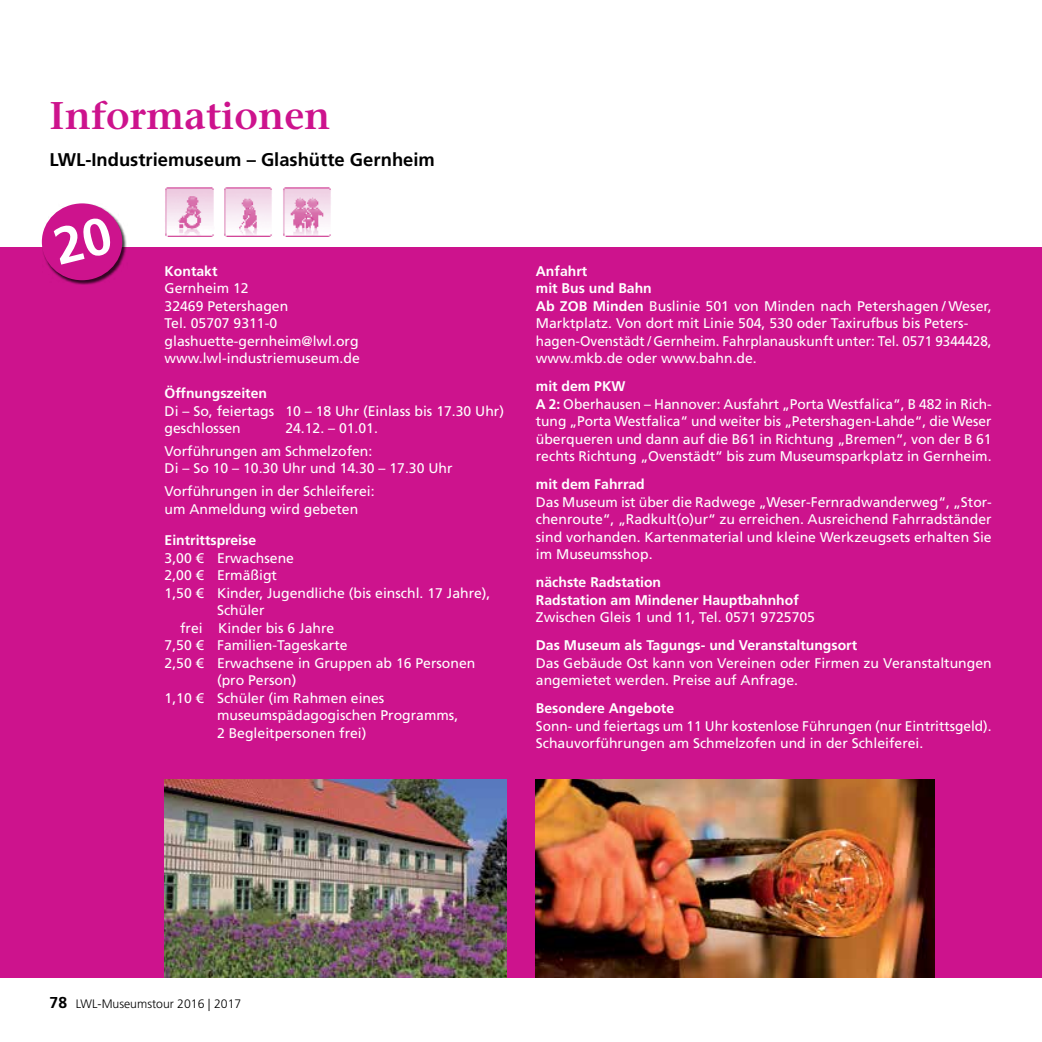
<style>
.page{position:relative;width:1042px;height:1042px;background:#fff}
.page>*{position:absolute;margin:0;border:0;box-sizing:border-box;transform-origin:0 0}
.t1{font:600 38.5px "Stone Serif";color:#cd138d}
.t2{font:700 18.38px "Frutiger LT";color:#000}
.t3{font:14px/17.5px "Frutiger LT";color:#fff}
.t4{font:700 14px/17.5px "Frutiger LT";color:#fff}
.t5{font:300 12.25px "Frutiger LT";color:#000}
.s1{font-weight:700}
.s2{font-family:"Frutiger";font-weight:700;font-size:15.75px}
</style>
<div class="page">
<div style="left:0;top:247px;width:1042px;height:730px;background:#cd138d"></div>
<img style="left:165px;top:187px;width:49px;height:49px">
<img style="left:224px;top:187px;width:48px;height:49px">
<img style="left:283px;top:187px;width:48px;height:49px">
<img style="left:165px;top:779px;width:341px;height:198px">
<img style="left:536px;top:779px;width:398px;height:198px">
<div style="left:42px;top:204px;width:85px;height:81px;background:#000;opacity:.75"></div>
<div style="left:42px;top:203px;width:80px;height:77px;background:#cd138d;border-radius:50%"></div>
<h1 class="t1" style="left:50px;top:92px;width:283px">Informationen</h1>
<h2 class="t2" style="left:50px;top:149px;width:387px">LWL-Industriemuseum – Glashütte Gernheim</h2>
<p class="t4" style="left:165px;top:262px;width:54px">Kontakt</p>
<p class="t3" style="left:165px;top:279px;width:197px">Gernheim 12<br>32469 Petershagen<br>Tel. 05707 9311-0 glashuette-gernheim@lwl.org www.lwl-industriemuseum.de</p>
<p class="t4" style="left:165px;top:384px;width:104px">Öffnungszeiten</p>
<p class="t3" style="left:165px;top:402px;width:341px">Di – So, feiertags 10 – 18 Uhr (Einlass bis 17.30 Uhr) geschlossen</p>
<p class="t3" style="left:165px;top:417px;width:215px;line-height:22.8px;text-indent:121px">24.12. – 01.01.<br>Vorführungen am Schmelzofen:</p>
<p class="t3" style="left:165px;top:457px;width:289px;line-height:22.8px">Di – So 10 – 10.30 Uhr und 14.30 – 17.30 Uhr<br>Vorführungen in der Schleiferei:</p>
<p class="t3" style="left:165px;top:500px;width:195px">um Anmeldung wird gebeten</p>
<p class="t4" style="left:165px;top:531px;width:93px">Eintrittspreise</p>
<p class="t3" style="left:165px;top:549px;width:131px">3,00 € Erwachsene</p>
<p class="t3" style="left:165px;top:566px;width:114px">2,00 € Ermäßigt</p>
<p class="t3" style="left:165px;top:584px;width:327px">1,50 € Kinder, Jugendliche (bis einschl. 17 Jahre),</p>
<p class="t3" style="left:217px;top:601px;width:49px">Schüler</p>
<p class="t3" style="left:180px;top:619px;width:156px">frei Kinder bis 6 Jahre</p>
<p class="t3" style="left:165px;top:636px;width:184px">7,50 € Familien-Tageskarte</p>
<p class="t3" style="left:165px;top:654px;width:312px">2,50 € Erwachsene in Gruppen ab 16 Personen</p>
<p class="t3" style="left:217px;top:671px;width:81px">(pro Person)</p>
<p class="t3" style="left:165px;top:689px;width:221px">1,10 € Schüler (im Rahmen eines</p>
<p class="t3" style="left:217px;top:706px;width:243px">museumspädagogischen Programms,</p>
<p class="t3" style="left:217px;top:724px;width:151px">2 Begleitpersonen frei)</p>
<p class="t3" style="left:536px;top:262px;width:457px"><span class="s1">Anfahrt<br>mit Bus und Bahn<br>Ab ZOB Minden</span> Buslinie 501 von Minden nach Petershagen / Weser, Marktplatz. Von dort mit Linie 504, 530 oder Taxirufbus bis Peters‑ hagen-Ovenstädt / Gernheim. Fahrplanauskunft unter: Tel. 0571 9344428, www.mkb.de oder www.bahn.de.</p>
<p class="t3" style="left:536px;top:377px;width:457px"><span class="s1">mit dem PKW<br>A 2:</span> Oberhausen – Hannover: Ausfahrt „Porta Westfalica“, B 482 in Rich&shy;tung „Porta Westfalica“ und weiter bis „Petershagen-Lahde“, die Weser überqueren und dann auf die B61 in Richtung „Bremen“, von der B 61 rechts Richtung „Ovenstädt“ bis zum Museumsparkplatz in Gernheim.</p>
<p class="t4" style="left:536px;top:475px;width:110px">mit dem Fahrrad</p>
<p class="t3" style="left:536px;top:493px;width:457px;text-align:justify">Das Museum ist über die Radwege „Weser-Fernradwanderweg“, „Stor&shy;chenroute“, „Radkult(o)ur“ zu erreichen. Ausreichend Fahrradständer sind vorhanden. Kartenmaterial und kleine Werkzeugsets erhalten Sie im Museumsshop.</p>
<p class="t4" style="left:536px;top:573px;width:264px">nächste Radstation<br>Radstation am Mindener Hauptbahnhof</p>
<p class="t3" style="left:536px;top:608px;width:281px">Zwischen Gleis 1 und 11, Tel. 0571 9725705</p>
<p class="t4" style="left:536px;top:636px;width:323px">Das Museum als Tagungs- und Veranstaltungsort</p>
<p class="t3" style="left:536px;top:654px;width:457px">Das Gebäude Ost kann von Vereinen oder Firmen zu Veranstaltungen angemietet werden. Preise auf Anfrage.</p>
<p class="t4" style="left:536px;top:699px;width:140px">Besondere Angebote</p>
<p class="t3" style="left:536px;top:717px;width:457px">Sonn- und feiertags um 11 Uhr kostenlose Führungen (nur Eintrittsgeld).<br>Schauvorführungen am Schmelzofen und in der Schleiferei.</p>
<p class="t5" style="left:50px;top:997px;width:193px"><span class="s2">78</span> LWL-Museumstour 2016 | 2017</p>
</div>
